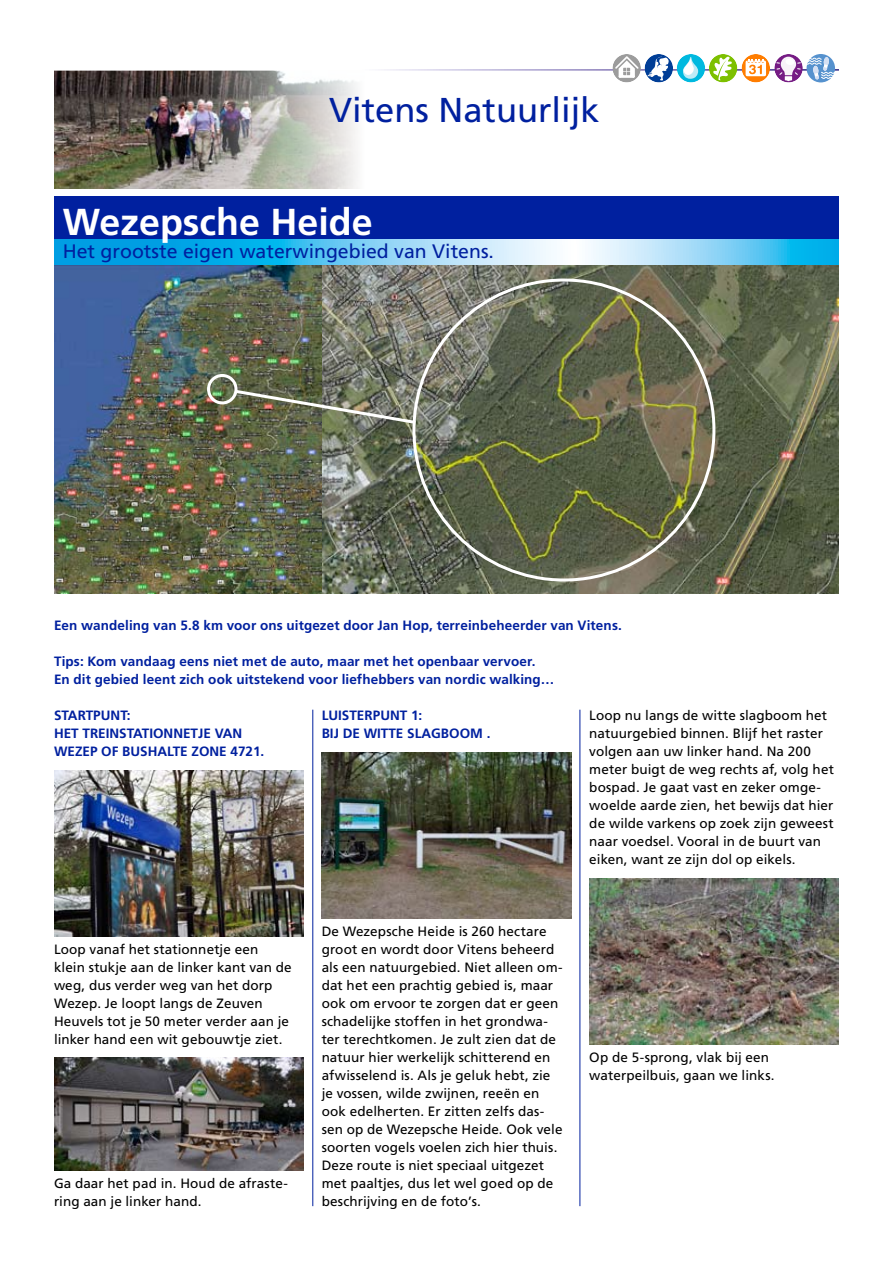
<style>
.page{position:relative;width:893px;height:1263px;background:#fff}
.page>*{position:absolute;margin:0;border:0;box-sizing:border-box;transform-origin:0 0}
.t1{font:700 37.5px "Frutiger LT Std";color:#fff}
.t2{font:34.5px "Frutiger LT Std";color:#00209f}
.t3{font:19.5px "Frutiger LT Std";color:#00209f}
.t4{font:13.5px/18px "Frutiger LT Std";letter-spacing:.005em;color:#000}
.t5{font:700 13.5px/18px "Frutiger LT Std";letter-spacing:.005em;color:#00209f}
</style>
<div class="page">
<img style="left:54px;top:71px;width:21px;height:118px">
<img style="left:75px;top:71px;width:283px;height:118px">
<div style="left:54px;top:197px;width:785px;height:48px;background:#00209f"></div>
<svg style="left:54px;top:239px;width:785px;height:27px;background:#69c7ed"></svg>
<div style="left:807px;top:54px;width:28px;height:28px;background:#5692ce;border-radius:50%"></div>
<div style="left:612px;top:54px;width:29px;height:28px;background:#9c9c9c;border-radius:50%"></div>
<svg style="left:615px;top:56px;width:24px;height:22px"></svg>
<div style="left:645px;top:54px;width:28px;height:28px;background:#003e97;border-radius:50%"></div>
<svg style="left:647px;top:57px;width:22px;height:24px"></svg>
<div style="left:677px;top:54px;width:28px;height:28px;background:#00b9df;border-radius:50%"></div>
<svg style="left:683px;top:57px;width:15px;height:22px"></svg>
<div style="left:709px;top:54px;width:28px;height:28px;background:#7dc000;border-radius:50%"></div>
<svg style="left:713px;top:56px;width:19px;height:24px"></svg>
<svg style="left:774px;top:54px;width:29px;height:28px"></svg>
<svg style="left:776px;top:57px;width:63px;height:24px"></svg>
<svg style="left:742px;top:54px;width:28px;height:28px"></svg>
<svg style="left:746px;top:59px;width:20px;height:17px"></svg>
<img style="left:54px;top:266px;width:785px;height:327px">
<div style="left:207px;top:374px;width:30px;height:30px;border:3px solid #fff;border-radius:50%"></div>
<img style="left:233px;top:388px;width:186px;height:38px">
<hr style="left:313px;top:710px;width:1px;height:496px;background:#00209f">
<hr style="left:580px;top:710px;width:1px;height:496px;background:#00209f">
<img style="left:54px;top:770px;width:250px;height:166px">
<img style="left:54px;top:1057px;width:250px;height:113px">
<img style="left:322px;top:752px;width:249px;height:166px">
<img style="left:589px;top:878px;width:250px;height:166px">
<h2 class="t2" style="left:329px;top:89px;width:272px">Vitens Natuurlijk</h2>
<h1 class="t1" style="left:63px;top:200px;width:311px">Wezepsche Heide</h1>
<h3 class="t3" style="left:63px;top:240px;width:433px">Het grootste eigen waterwingebied van Vitens.</h3>
<p class="t5" style="left:54px;top:616px;width:570px">Een wandeling van 5.8 km voor ons uitgezet door Jan Hop, terreinbeheerder van Vitens.</p>
<p class="t5" style="left:54px;top:652px;width:502px">Tips: Kom vandaag eens niet met de auto, maar met het openbaar vervoer.<br>En dit gebied leent zich ook uitstekend voor liefhebbers van nordic walking…</p>
<p class="t5" style="left:54px;top:706px;width:137px">Startpunt:<br>Het treinstationnetje</p>
<p class="t4" style="left:589px;top:706px;width:246px">Loop nu langs de witte slagboom het natuurgebied binnen. Blijf het raster volgen aan uw linker hand. Na 200 meter buigt de weg rechts af, volg het bospad. Je gaat vast en zeker omge&shy;woelde aarde zien, het bewijs dat hier de wilde varkens op zoek zijn geweest naar voedsel. Vooral in de buurt van eiken, want ze zijn dol op eikels.</p>
<p class="t5" style="left:322px;top:706px;width:102px">Luisterpunt 1: bij de witte</p>
<p class="t5" style="left:407px;top:724px;width:85px">slagboom .</p>
<p class="t5" style="left:54px;top:724px;width:212px;text-indent:161px">van<br>Wezep of bushalte zone 4721.</p>
<p class="t4" style="left:54px;top:940px;width:239px">Loop vanaf het stationnetje een klein stukje aan de linker kant van de weg, dus verder weg van het dorp Wezep. Je loopt langs de Zeuven Heuvels tot je 50 meter verder aan je linker hand een wit gebouwtje ziet.</p>
<p class="t4" style="left:54px;top:1174px;width:235px">Ga daar het pad in. Houd de afraste&shy;ring aan je linker hand.</p>
<p class="t4" style="left:322px;top:922px;width:242px">De Wezepsche Heide is 260 hectare groot en wordt door Vitens beheerd als een natuurgebied. Niet alleen om&shy;dat het een prachtig gebied is, maar ook om ervoor te zorgen dat er geen schadelijke stoffen in het grondwa&shy;ter terechtkomen. Je zult zien dat de natuur hier werkelijk schitterend en afwisselend is. Als je geluk hebt, zie je vossen, wilde zwijnen, reeën en ook edelherten. Er zitten zelfs das&shy;sen op de Wezepsche Heide. Ook vele soorten vogels voelen zich hier thuis.<br>Deze route is niet speciaal uitgezet met paaltjes, dus let wel goed op de beschrijving en de foto’s.</p>
<p class="t4" style="left:589px;top:1048px;width:187px">Op de 5-sprong, vlak bij een waterpeilbuis, gaan we links.</p>
</div>
